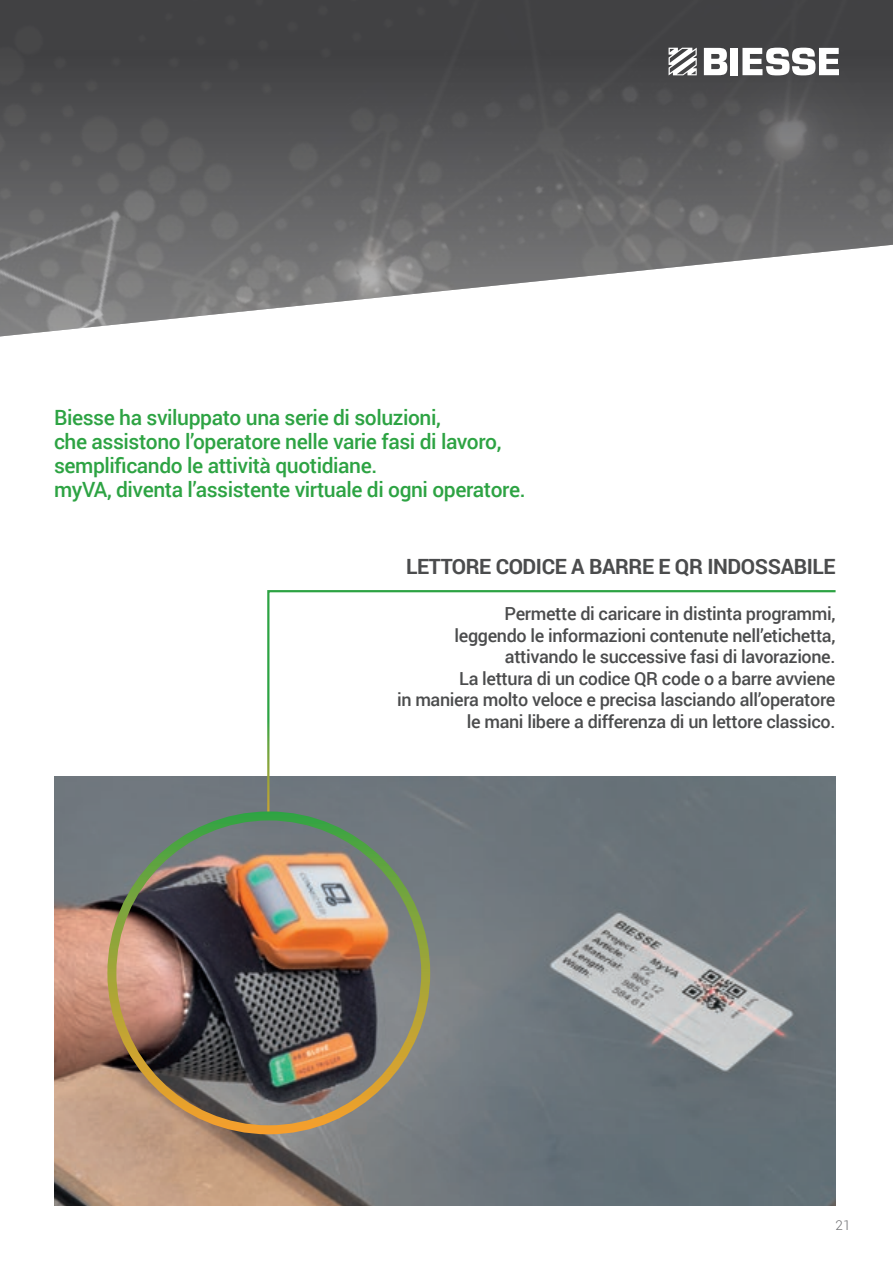
<style>
.page{position:relative;width:893px;height:1263px;background:#fff}
.page>*{position:absolute;margin:0;border:0;box-sizing:border-box;transform-origin:0 0}
.t1{font:500 21px/24px "Roboto";letter-spacing:-.02em;color:#2da343}
.Default{font:700 21px "Roboto";letter-spacing:-.02em;color:#4b4c4d}
.Default-2{font:500 18px/21.6px "Roboto";letter-spacing:-.02em;color:#4b4c4d;text-align:right}
.t2{font:300 13.5px "Roboto";color:#6c6d70}
</style>
<div class="page">
<svg style="left:0;top:0;width:893px;height:337px;background:#717172"></svg>
<img style="left:54px;top:776px;width:782px;height:429px">
<svg style="left:704px;top:48px;width:23px;height:27px"></svg>
<div style="left:731px;top:48px;width:7px;height:27px;background:#fff"></div>
<svg style="left:742px;top:48px;width:97px;height:27px"></svg>
<svg style="left:669px;top:48px;width:28px;height:27px"></svg>
<svg style="left:266px;top:590px;width:570px;height:226px"></svg>
<div style="left:107px;top:811px;width:323px;height:323px;border:9px solid #fff;border-radius:50%"></div>
<p class="t1" style="left:54px;top:405px;width:388px">Biesse ha sviluppato una serie di soluzioni,</p>
<p class="t1" style="left:54px;top:429px;width:449px">che assistono l’operatore nelle varie fasi di lavoro, semplificando le attività quotidiane.</p>
<p class="t1" style="left:54px;top:477px;width:473px">myVA, diventa l’assistente virtuale di ogni operatore.</p>
<p class="Default" style="left:406px;top:552px;width:431px">LETTORE CODICE A BARRE E QR INDOSSABILE</p>
<p class="Default-2" style="left:505px;top:602px;width:332px">Permette di caricare in distinta programmi,</p>
<p class="Default-2" style="left:455px;top:624px;width:382px">leggendo le informazioni contenute nell’etichetta, attivando le successive fasi di lavorazione.</p>
<p class="Default-2" style="left:459px;top:667px;width:378px">La lettura di un codice QR code o a barre avviene</p>
<p class="Default-2" style="left:397px;top:688px;width:440px">in maniera molto veloce e precisa lasciando all’operatore le mani libere a differenza di un lettore classico.</p>
<p class="t2" style="left:836px;top:1215px;width:16px">21</p>
</div>
